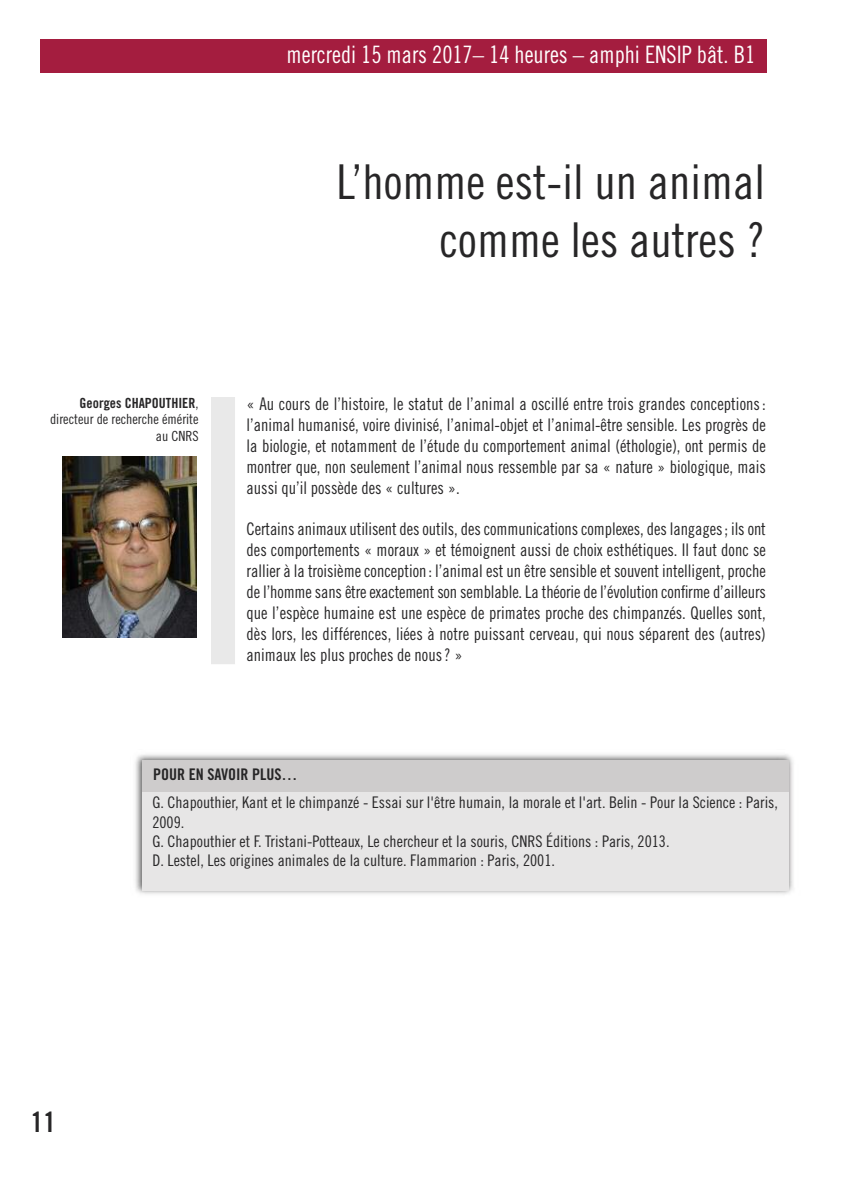
<style>
.page{position:relative;width:851px;height:1191px;background:#fff}
.page>*{position:absolute;margin:0;border:0;box-sizing:border-box;transform-origin:0 0}
.t1{font:48px/57.6px "Trade Gothic Cond Eighteen";color:#272627;text-align:right}
.t2{font:28px "Trade Gothic Bold Cond Twenty";color:#272627}
.t3{font:24px "Trade Gothic Cond Eighteen";color:#fff;scale:.95 1}
.t4{font:17.4px/20.8px "Trade Gothic Cond Eighteen";color:#272627;text-align:justify;scale:.95 1}
.t5{font:16px/19.2px "Trade Gothic Cond Eighteen";color:#272627}
.t6{font:16px "Trade Gothic Bold Cond Twenty";color:#272627}
.t7{font:14px/16.8px "Trade Gothic Cond Eighteen";color:#272627;text-align:right}
.t8{font:14px "Trade Gothic Bold Cond Twenty";color:#272627}
.s1{font-family:"Trade Gothic Cond Eighteen"}
</style>
<div class="page">
<div style="left:40px;top:40px;width:726px;height:33px;background:#a41d3f"></div>
<div style="left:211px;top:397px;width:24px;height:267px;background:#e9e9e9"></div>
<img style="left:62px;top:456px;width:135px;height:181px">
<img style="left:135px;top:754px;width:658px;height:141px">
<div style="left:142px;top:760px;width:646px;height:130px;background:#e7e6e6"></div>
<div style="left:142px;top:760px;width:646px;height:31px;background:#cecccc"></div>
<h3 class="t3" style="left:286px;top:45px;width:494px">mercredi 15 mars 2017– 14 heures – amphi ENSIP bât. B1</h3>
<h1 class="t1" style="left:336px;top:157px;width:430px">L’homme est-il un animal comme les autres ?</h1>
<p class="t8" style="left:80px;top:397px;width:120px">Georges CHAPOUTHIER<span class="s1">,</span></p>
<p class="t7" style="left:50px;top:412px;width:150px">directeur de recherche émérite au CNRS</p>
<p class="t4" style="left:246px;top:395px;width:548px">« Au cours de l’histoire, le statut de l’animal a oscillé entre trois grandes conceptions: l’animal humanisé, voire divinisé, l’animal-objet et l’animal-être sensible. Les progrès de la biologie, et notamment de l’étude du comportement animal (éthologie), ont permis de montrer que, non seulement l’animal nous ressemble par sa « nature » biologique, mais aussi qu’il possède des « cultures ».</p>
<p class="t4" style="left:246px;top:520px;width:548px">Certains animaux utilisent des outils, des communications complexes, des langages; ils ont des comportements « moraux » et témoignent aussi de choix esthétiques. Il faut donc se rallier à la troisième conception : l’animal est un être sensible et souvent intelligent, proche de l’homme sans être exactement son semblable. La théorie de l’évolution confirme d’ailleurs que l’espèce humaine est une espèce de primates proche des chimpanzés. Quelles sont, dès lors, les différences, liées à notre puissant cerveau, qui nous séparent des (autres) animaux les plus proches de nous? »</p>
<p class="t6" style="left:153px;top:768px;width:146px">POUR EN SAVOIR PLUS…</p>
<h2 class="t2" style="left:31px;top:1111px;width:26px">11</h2>
<p class="t5" style="left:152px;top:794px;width:627px">G. Chapouthier, Kant et le chimpanzé - Essai sur l'être humain, la morale et l'art. Belin - Pour la Science : Paris, 2009.<br>G. Chapouthier et F. Tristani-Potteaux, Le chercheur et la souris, CNRS Éditions : Paris, 2013.<br>D. Lestel, Les origines animales de la culture. Flammarion : Paris, 2001.</p>
</div>
